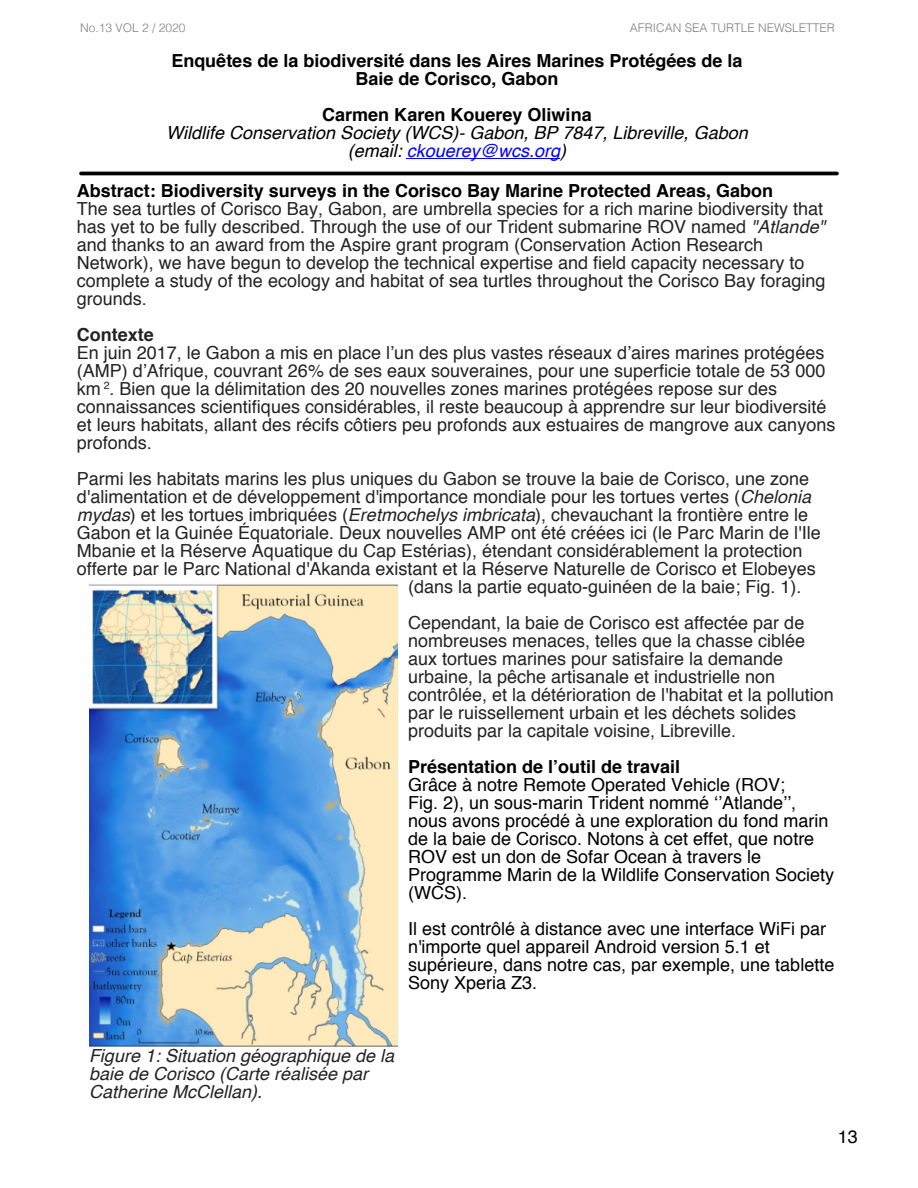
<style>
.page{position:relative;width:918px;height:1188px;background:#fff}
.page>*{position:absolute;margin:0;border:0;box-sizing:border-box;transform-origin:0 0}
.t1{font:18px/18px "Helvetica";color:#232324}
.t2{font:18px/18px "Helvetica";color:#000}
.t3{font:700 18px/18px "Helvetica";color:#000;text-align:center}
.t4{font:italic 18px/18px "Helvetica";color:#000;text-align:center}
.t5{font:italic 18px/18px "Helvetica";color:#232324}
.t6{font:700 18px "Helvetica";color:#232324}
.t7{font:300 12px "Helvetica";color:#808080}
.s1{color:#00f}
.s2{font-style:italic}
</style>
<div class="page">
<hr style="left:81px;top:172px;width:756px;height:3px;background:#000">
<hr style="left:407px;top:158px;width:153px;height:1px;background:#00f">
<img style="left:89px;top:584px;width:308px;height:463px">
<p class="t7" style="left:80px;top:23px;width:107px">No.13 VOL 2 / 2020</p>
<p class="t7" style="left:630px;top:23px;width:206px">AFRICAN SEA TURTLE NEWSLETTER</p>
<p class="t3" style="left:171px;top:53px;width:573px">Enquêtes de la biodiversité dans les Aires Marines Protégées de la<br>Baie de Corisco, Gabon</p>
<p class="t3" style="left:322px;top:107px;width:271px">Carmen Karen Kouerey Oliwina</p>
<p class="t4" style="left:166px;top:125px;width:583px">Wildlife Conservation Society (WCS)- Gabon, BP 7847, Libreville, Gabon (email: <span class="s1">ckouerey@wcs.org</span>)</p>
<p class="t3" style="left:77px;top:183px;width:698px">Abstract: Biodiversity surveys in the Corisco Bay Marine Protected Areas, Gabon</p>
<p class="t1" style="left:77px;top:201px;width:750px">The sea turtles of Corisco Bay, Gabon, are umbrella species for a rich marine biodiversity that has yet to be fully described. Through the use of our Trident submarine ROV named <span class="s2">"Atlande" </span>and thanks to an award from the Aspire grant program (Conservation Action Research Network), we have begun to develop the technical expertise and field capacity necessary to complete a study of the ecology and habitat of sea turtles throughout the Corisco Bay foraging grounds.</p>
<p class="t6" style="left:77px;top:328px;width:79px">Contexte</p>
<p class="t1" style="left:77px;top:345px;width:760px">En juin 2017, le Gabon a mis en place l’un des plus vastes réseaux d’aires marines protégées (AMP) d’Afrique, couvrant 26% de ses eaux souveraines, pour une superficie totale de 53 000 km <sup>2</sup>. Bien que la délimitation des 20 nouvelles zones marines protégées repose sur des connaissances scientifiques considérables, il reste beaucoup à apprendre sur leur biodiversité et leurs habitats, allant des récifs côtiers peu profonds aux estuaires de mangrove aux canyons profonds.</p>
<p class="t1" style="left:77px;top:471px;width:734px">Parmi les habitats marins les plus uniques du Gabon se trouve la baie de Corisco, une zone</p>
<p class="t1" style="left:77px;top:489px;width:736px">d'alimentation et de développement d'importance mondiale pour les tortues vertes (<span class="s2">Chelonia</span></p>
<p class="t1" style="left:77px;top:507px;width:733px"><span class="s2">mydas</span>) et les tortues imbriquées (<span class="s2">Eretmochelys imbricata</span>), chevauchant la frontière entre le</p>
<p class="t1" style="left:77px;top:525px;width:745px">Gabon et la Guinée Équatoriale. Deux nouvelles AMP ont été créées ici (le Parc Marin de l'Ile</p>
<p class="t1" style="left:77px;top:543px;width:727px">Mbanie et la Réserve Aquatique du Cap Estérias), étendant considérablement la protection</p>
<p class="t1" style="left:77px;top:561px;width:740px">offerte par le Parc National d'Akanda existant et la Réserve Naturelle de Corisco et Elobeyes</p>
<p class="t1" style="left:408px;top:579px;width:395px">(dans la partie equato-guinéen de la baie; Fig. 1).</p>
<p class="t1" style="left:408px;top:615px;width:427px">Cependant, la baie de Corisco est affectée par de nombreuses menaces, telles que la chasse ciblée aux tortues marines pour satisfaire la demande urbaine, la pêche artisanale et industrielle non contrôlée, et la détérioration de l'habitat et la pollution par le ruissellement urbain et les déchets solides produits par la capitale voisine, Libreville.</p>
<p class="t3" style="left:408px;top:759px;width:274px">Présentation de l’outil de travail</p>
<p class="t2" style="left:408px;top:777px;width:428px">Grâce à notre Remote Operated Vehicle (ROV;<br>Fig. 2), un sous-marin Trident nommé ‘’Atlande’’, nous avons procédé à une exploration du fond marin de la baie de Corisco. Notons à cet effet, que notre ROV est un don de Sofar Ocean à travers le Programme Marin de la Wildlife Conservation Society (WCS).</p>
<p class="t2" style="left:408px;top:921px;width:428px">Il est contrôlé à distance avec une interface WiFi par n'importe quel appareil Android version 5.1 et supérieure, dans notre cas, par exemple, une tablette Sony Xperia Z3.</p>
<p class="t5" style="left:89px;top:1048px;width:307px">Figure 1: Situation géographique de la baie de Corisco (Carte réalisée par<br>Catherine McClellan).</p>
<p class="t2" style="left:838px;top:1129px;width:22px">13</p>
</div>
